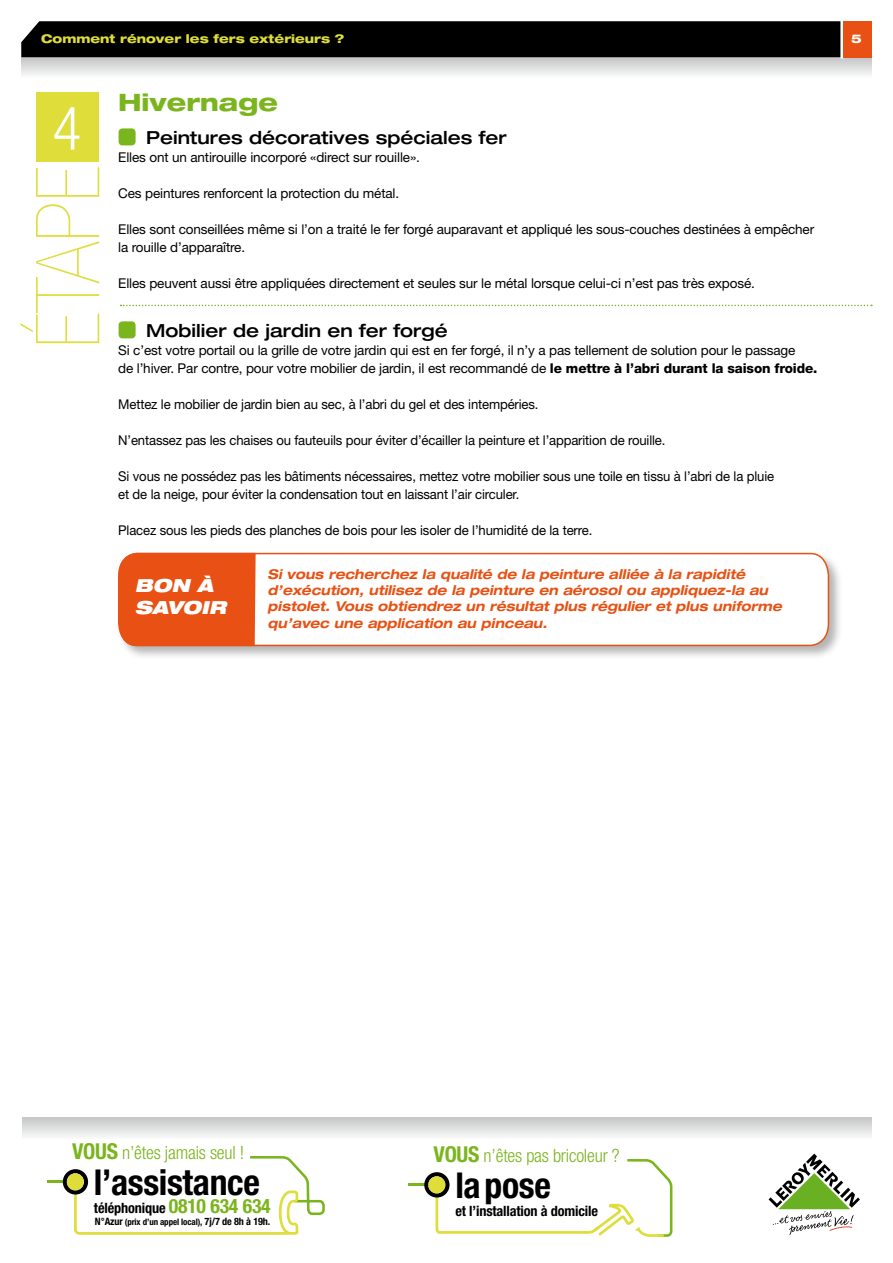
<style>
.page{position:relative;width:893px;height:1263px;background:#fff}
.page>*{position:absolute;margin:0;border:0;box-sizing:border-box;transform-origin:0 0}
.t1{font:900 condensed 88.5px "Helvetica Neue LT";letter-spacing:-.01em;color:#dedd3a}
.t2{font:300 condensed 60px "Helvetica Neue LT";color:#fff}
.t3{font:700 condensed 35.7px "Helvetica Neue";letter-spacing:-.01em;color:#000}
.t4{font:800 expanded 24px "Helvetica Neue";color:#7ab51d}
.t5{font:300 condensed 18.3px "Helvetica Neue LT";letter-spacing:-.01em;color:#7ab51d}
.t6{font:500 expanded 18px "Helvetica Neue";color:#000}
.t7{font:italic 900 expanded 18px/21.6px "Helvetica Neue";color:#fff}
.t8{font:700 condensed 14.25px "Helvetica Neue";letter-spacing:-.01em;color:#000}
.t9{font:13.5px/18px "Helvetica Neue LT";letter-spacing:-.01em;color:#000}
.t10{font:italic 700 expanded 13.5px/16.2px "Helvetica Neue";color:#e85113;scale:.95 1}
.t11{font:800 expanded 12px "Helvetica Neue";color:#dedd3a}
.t12{font:800 expanded 12px "Helvetica Neue";color:#fff}
.t13{font:700 condensed 8.85px "Helvetica Neue";letter-spacing:-.01em;color:#000}
.s1{font-weight:800}
.s2{font-family:"Helvetica Neue";font-weight:700;font-size:21.9px}
.s3{font-size:19.65px;color:#7ab51d}
.s4{font-size:10.2px}
</style>
<div class="page">
<svg style="left:21px;top:58px;width:851px;height:17px;background:#dcdcdd"></svg>
<div style="left:21px;top:21px;width:819px;height:36px;background:#000"></div>
<div style="left:22px;top:1117px;width:850px;height:22px;background:linear-gradient(to bottom,#c4c5c6,#f7f7f7)"></div>
<svg style="left:769px;top:1153px;width:91px;height:82px"></svg>
<hr style="left:47px;top:1180px;width:28px;height:3px;background:#7ab51d">
<svg style="left:63px;top:1156px;width:262px;height:79px"></svg>
<hr style="left:408px;top:1183px;width:29px;height:3px;background:#7ab51d">
<svg style="left:424px;top:1159px;width:249px;height:78px"></svg>
<div style="left:843px;top:21px;width:29px;height:36px;background:#e85113"></div>
<div style="left:119px;top:128px;width:17px;height:17px;background:#7ab51d;border-radius:4px"></div>
<svg style="left:121px;top:305px;width:751px;height:1px"></svg>
<div style="left:119px;top:321px;width:17px;height:17px;background:#7ab51d;border-radius:4px"></div>
<div style="left:116px;top:551px;width:728px;height:110px;background:#000;opacity:.3"></div>
<svg style="left:117px;top:552px;width:713px;height:95px"></svg>
<div style="left:119px;top:553px;width:137px;height:93px;background:#e85113"></div>
<div style="left:36px;top:92px;width:63px;height:70px;background:#dedd3a"></div>
<p class="t11" style="left:41px;top:31px;width:305px">Comment rénover les fers extérieurs ?</p>
<h2 class="t2" style="left:52px;top:94px;width:30px">4</h2>
<h1 class="t1" style="left:18px;top:348px;width:184px;rotate:-90deg">ÉTAPE</h1>
<h3 class="t4" style="left:118px;top:87px;width:161px">Hivernage</h3>
<h3 class="t6" style="left:146px;top:126px;width:362px">Peintures décoratives spéciales fer</h3>
<p class="t9" style="left:118px;top:148px;width:303px">Elles ont un antirouille incorporé «direct sur rouille».</p>
<p class="t9" style="left:118px;top:184px;width:282px">Ces peintures renforcent la protection du métal.</p>
<p class="t9" style="left:118px;top:220px;width:697px">Elles sont conseillées même si l’on a traité le fer forgé auparavant et appliqué les sous-couches destinées à empêcher la rouille d’apparaître.</p>
<p class="t9" style="left:118px;top:274px;width:638px">Elles peuvent aussi être appliquées directement et seules sur le métal lorsque celui-ci n’est pas très exposé.</p>
<h3 class="t6" style="left:146px;top:319px;width:303px">Mobilier de jardin en fer forgé</h3>
<p class="t9" style="left:118px;top:341px;width:701px">Si c’est votre portail ou la grille de votre jardin qui est en fer forgé, il n’y a pas tellement de solution pour le passage<br>de l’hiver. Par contre, pour votre mobilier de jardin, il est recommandé de <span class="s1">le mettre à l’abri durant la saison froide.</span></p>
<p class="t9" style="left:118px;top:395px;width:422px">Mettez le mobilier de jardin bien au sec, à l’abri du gel et des intempéries.</p>
<p class="t9" style="left:118px;top:431px;width:549px">N’entassez pas les chaises ou fauteuils pour éviter d’écailler la peinture et l’apparition de rouille.</p>
<p class="t9" style="left:118px;top:467px;width:657px">Si vous ne possédez pas les bâtiments nécessaires, mettez votre mobilier sous une toile en tissu à l’abri de la pluie et de la neige, pour éviter la condensation tout en laissant l’air circuler.</p>
<p class="t9" style="left:118px;top:521px;width:476px">Placez sous les pieds des planches de bois pour les isoler de l’humidité de la terre.</p>
<p class="t10" style="left:268px;top:566px;width:543px">Si vous recherchez la qualité de la peinture alliée à la rapidité d’exécution, utilisez de la peinture en aérosol ou appliquez-la au pistolet. Vous obtiendrez un résultat plus régulier et plus uniforme qu’avec une application au pinceau.</p>
<h3 class="t7" style="left:135px;top:574px;width:93px">BON À<br>SAVOIR</h3>
<p class="t12" style="left:851px;top:31px;width:12px">5</p>
<h3 class="t5" style="left:72px;top:1142px;width:174px"><span class="s2">VOUS</span> n’êtes jamais seul !</h3>
<h3 class="t3" style="left:94px;top:1160px;width:167px">l’assistance</h3>
<p class="t8" style="left:94px;top:1199px;width:178px">téléphonique <span class="s3">0810 634 634</span></p>
<p class="t13" style="left:95px;top:1216px;width:177px"><span class="s4">N°Azur</span> (prix d’un appel local), <span class="s4">7j/7 de 8h à 19h.</span></p>
<h3 class="t5" style="left:433px;top:1145px;width:188px"><span class="s2">VOUS</span> n’êtes pas bricoleur ?</h3>
<h3 class="t3" style="left:455px;top:1163px;width:97px">lapose</h3>
<p class="t8" style="left:455px;top:1202px;width:144px">et l’installation à domicile</p>
</div>
